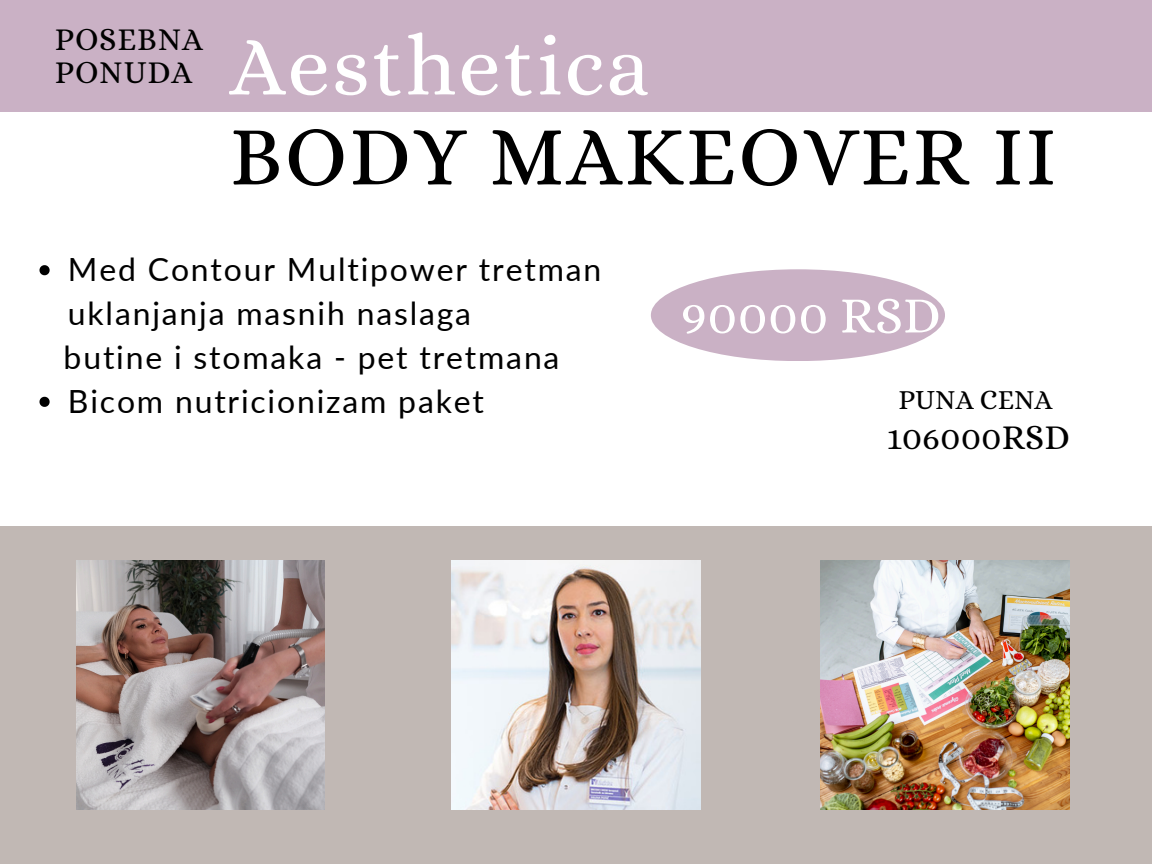
<style>
.page{position:relative;width:1152px;height:864px;background:#fff}
.page>*{position:absolute;margin:0;border:0;box-sizing:border-box;transform-origin:0 0}
.t1{font:85.05px/90px "Alice";letter-spacing:.025em;color:#000}
.t2{font:51.9px "Alice";color:#fff}
.t3{font:35.1px "Alice";color:#000}
.t4{font:31.95px/43.8px "Lato";letter-spacing:.055em;color:#000}
.t5{font:31.95px/33.6px "Alice";letter-spacing:.025em;color:#000}
.t6{font:27.75px "Alice";color:#000}
.s1{color:#fff}
</style>
<div class="page">
<div style="left:0;top:527px;width:1152px;height:337px;background:#c1b8b4"></div>
<img style="left:76px;top:560px;width:249px;height:250px">
<img style="left:821px;top:560px;width:249px;height:250px">
<img style="left:452px;top:560px;width:248px;height:250px">
<div style="left:0;top:0;width:1152px;height:112px;background:#cab1c5"></div>
<div style="left:651px;top:269px;width:294px;height:92px;background:#cab1c5;border-radius:50%"></div>
<svg style="left:39px;top:265px;width:11px;height:10px"></svg>
<svg style="left:39px;top:397px;width:11px;height:10px"></svg>
<h3 class="t5" style="left:55px;top:22px;width:150px">POSEBNA<br>PONUDA</h3>
<h2 class="t1" style="left:230px;top:21px;width:828px"><span class="s1">Aesthetica<br></span>BODY MAKEOVER II</h2>
<h1 class="t4" style="left:68px;top:247px;width:535px">Med Contour Multipower tretman uklanjanja masnih naslaga</h1>
<p class="t4" style="left:64px;top:334px;width:497px">butine i stomaka - pet tretmana</p>
<h4 class="t4" style="left:68px;top:378px;width:417px">Bicom nutricionizam paket</h4>
<p class="t2" style="left:681px;top:285px;width:261px">90000 RSD</p>
<h3 class="t6" style="left:899px;top:384px;width:156px">PUNA CENA</h3>
<p class="t3" style="left:887px;top:417px;width:185px">106000RSD</p>
</div>
